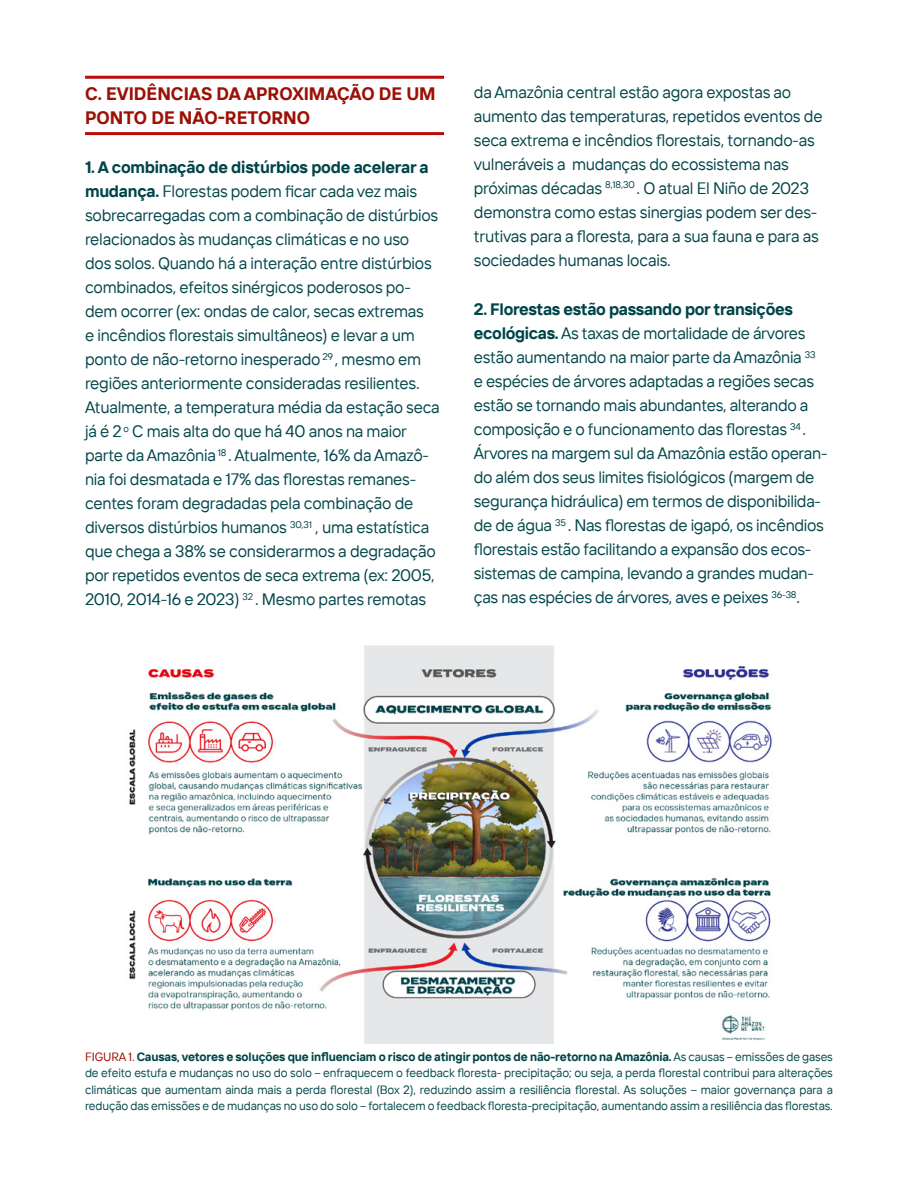
<style>
.page{position:relative;width:918px;height:1188px;background:#fff}
.page>*{position:absolute;margin:0;border:0;box-sizing:border-box;transform-origin:0 0}
.t1{font:700 18px/24px "TT Interfaces";color:#9c1006}
.t2{font:16.5px/24px "TT Interfaces";letter-spacing:-.015em;color:#004549}
.t3{font:12px/16.5px "TT Interfaces";letter-spacing:-.01em;color:#004549;text-align:justify}
.t4{font:12px "TT Interfaces";color:#9c1006}
.s1{font-weight:700}
.s2{color:#9c1006}
</style>
<div class="page">
<img style="left:129px;top:646px;width:643px;height:398px">
<hr style="left:85px;top:76px;width:359px;height:3px;background:#b70e0c">
<hr style="left:85px;top:132px;width:359px;height:3px;background:#b70e0c">
<p class="t1" style="left:85px;top:81px;width:352px">C. EVIDÊNCIAS DA APROXIMAÇÃO DE UM<br>PONTO DE NÃO-RETORNO</p>
<p class="t2" style="left:85px;top:155px;width:356px"><span class="s1">1. A combinação de distúrbios pode acelerar a mudança.</span> Florestas podem ficar cada vez mais sobrecarregadas com a combinação de distúrbios relacionados às mudanças climáticas e no uso<br>dos solos. Quando há a interação entre distúrbios combinados, efeitos sinérgicos poderosos po&shy;dem ocorrer (ex: ondas de calor, secas extremas<br>e incêndios florestais simultâneos) e levar a um ponto de não-retorno inesperado <sup>29</sup> , mesmo em regiões anteriormente consideradas resilientes.<br>Atualmente, a temperatura média da estação seca já é 2 <sup>o</sup> C mais alta do que há 40 anos na maior parte da Amazônia <sup>18</sup> . Atualmente, 16% da Amazô&shy;nia foi desmatada e 17% das florestas remanes&shy;centes foram degradadas pela combinação de diversos distúrbios humanos <sup>30,31</sup> , uma estatística que chega a 38% se considerarmos a degradação por repetidos eventos de seca extrema (ex: 2005, 2010, 2014-16 e 2023) <sup>32</sup> . Mesmo partes remotas</p>
<p class="t2" style="left:474px;top:79px;width:350px">da Amazônia central estão agora expostas ao aumento das temperaturas, repetidos eventos de seca extrema e incêndios florestais, tornando-as vulneráveis a mudanças do ecossistema nas próximas décadas <sup>8,18,30</sup> . O atual El Niño de 2023 demonstra como estas sinergias podem ser des&shy;trutivas para a floresta, para a sua fauna e para as sociedades humanas locais.</p>
<p class="t2" style="left:474px;top:297px;width:355px"><span class="s1">2. Florestas estão passando por transições ecológicas.</span> As taxas de mortalidade de árvores estão aumentando na maior parte da Amazônia <sup>33 </sup>e espécies de árvores adaptadas a regiões secas estão se tornando mais abundantes, alterando a composição e o funcionamento das florestas <sup>34</sup> .<br>Árvores na margem sul da Amazônia estão operan&shy;do além dos seus limites fisiológicos (margem de segurança hidráulica) em termos de disponibilida&shy;de de água <sup>35</sup> . Nas florestas de igapó, os incêndios florestais estão facilitando a expansão dos ecos&shy;sistemas de campina, levando a grandes mudan&shy;ças nas espécies de árvores, aves e peixes <sup>36-38</sup>.</p>
<p class="t3" style="left:85px;top:1048px;width:749px;text-indent:43px"><span class="s2">1.</span> <span class="s1">Causas, vetores e soluções que influenciam o risco de atingir pontos de não-retorno na Amazônia.</span> As causas – emissões de gases de efeito estufa e mudanças no uso do solo – enfraquecem o feedback floresta- precipitação; ou seja, a perda florestal contribui para alterações climáticas que aumentam ainda mais a perda florestal (Box 2), reduzindo assim a resiliência florestal. As soluções – maior governança para a redução das emissões e de mudanças no uso do solo – fortalecem o feedback floresta-precipitação, aumentando assim a resiliência das florestas.</p>
<p class="t4" style="left:85px;top:1049px;width:15px">Figura</p>
</div>
